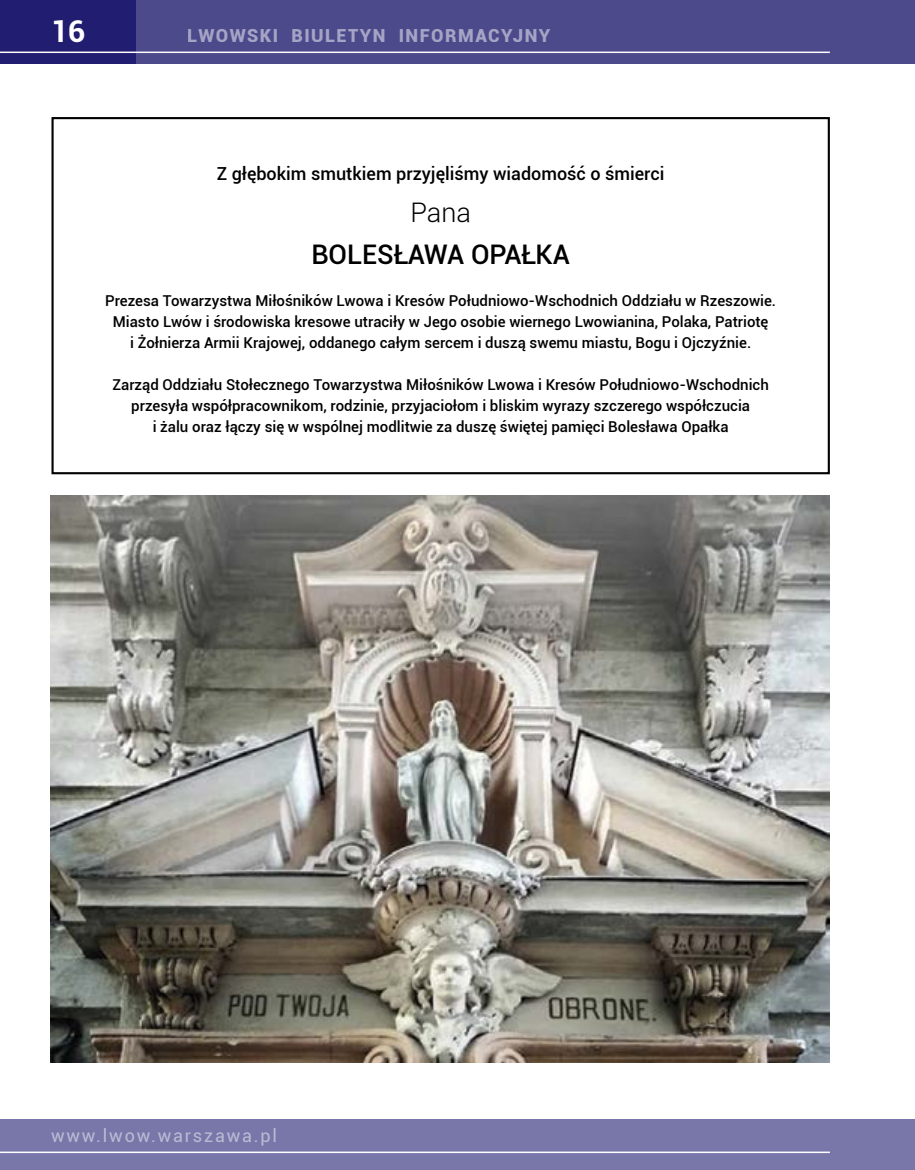
<style>
.page{position:relative;width:915px;height:1170px;background:#fff}
.page>*{position:absolute;margin:0;border:0;box-sizing:border-box;transform-origin:0 0}
.t1{font:700 30px "Roboto";color:#fff}
.t2{font:500 27px "Roboto";color:#000}
.t3{font:300 27px "Roboto";color:#000}
.t4{font:500 18px "Roboto";color:#000}
.t5{font:900 18px "Roboto";letter-spacing:.08em;color:#fff}
.t6{font:18px "Roboto";letter-spacing:.1em;color:#fff}
.t7{font:500 15px/21px "Roboto";color:#000;text-align:center}
</style>
<div class="page">
<div style="left:0;top:0;width:914px;height:64px;background:#4d4a8c"></div>
<div style="left:0;top:1118px;width:914px;height:51px;background:#7977a9"></div>
<div style="left:0;top:0;width:136px;height:64px;background:#211d70"></div>
<hr style="left:0;top:52px;width:829px;height:1px;background:#fff">
<hr style="left:0;top:1151px;width:829px;height:1px;background:#fff">
<div style="left:51px;top:117px;width:778px;height:357px;border:2px solid #000"></div>
<img style="left:51px;top:495px;width:778px;height:567px">
<h1 class="t1" style="left:51px;top:10px;width:36px">16</h1>
<p class="t5" style="left:188px;top:22px;width:364px">LWOWSKI BIULETYN INFORMACYJNY</p>
<p class="t4" style="left:217px;top:161px;width:449px">Z głębokim smutkiem przyjęliśmy wiadomość o śmierci</p>
<h2 class="t3" style="left:410px;top:194px;width:62px">Pana</h2>
<h2 class="t2" style="left:311px;top:235px;width:260px">BOLESŁAWA OPAŁKA</h2>
<p class="t7" style="left:105px;top:290px;width:672px">Prezesa Towarzystwa Miłośników Lwowa i Kresów Południowo-Wschodnich Oddziału w Rzeszowie.<br>Miasto Lwów i środowiska kresowe utraciły w Jego osobie wiernego Lwowianina, Polaka, Patriotę<br>i Żołnierza Armii Krajowej, oddanego całym sercem i duszą swemu miastu, Bogu i Ojczyźnie.</p>
<p class="t7" style="left:112px;top:374px;width:657px">Zarząd Oddziału Stołecznego Towarzystwa Miłośników Lwowa i Kresów Południowo-Wschodnich przesyła współpracownikom, rodzinie, przyjaciołom i bliskim wyrazy szczerego współczucia<br>i żalu oraz łączy się w wspólnej modlitwie za duszę świętej pamięci Bolesława Opałka</p>
<p class="t6" style="left:51px;top:1122px;width:227px">www.lwow.warszawa.pl</p>
</div>
